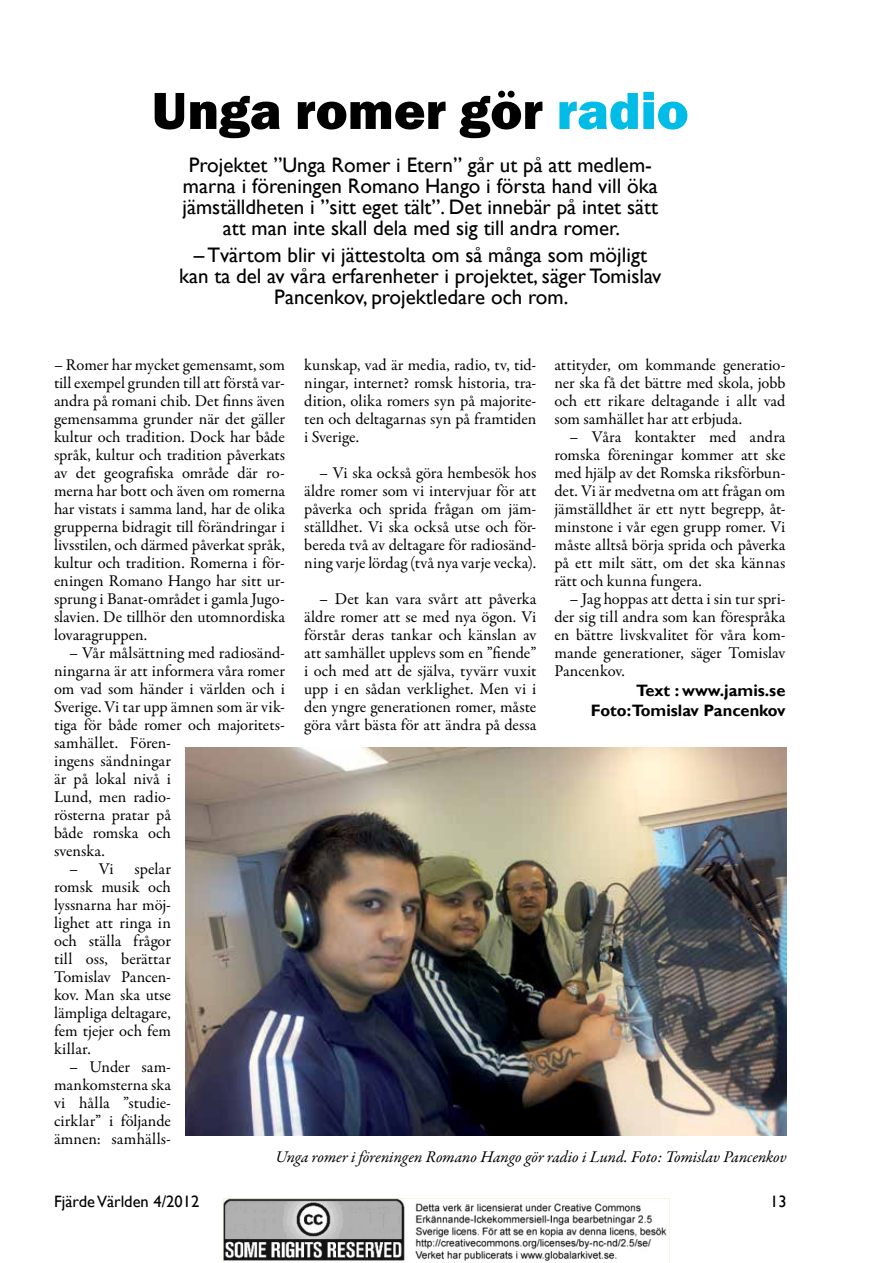
<style>
.page{position:relative;width:893px;height:1263px;background:#fff}
.page>*{position:absolute;margin:0;border:0;box-sizing:border-box;transform-origin:0 0}
.t1{font:800 54px "Franklin Gothic";color:#000}
.t2{font:21px/21px "Gill Sans";color:#000;text-align:center}
.t3{font:16.5px/18px "Garamond Premr Pro";color:#000;text-align:justify}
.t4{font:italic 16.5px "Garamond Premr Pro";letter-spacing:-.005em;color:#000}
.t5{font:700 16.5px/19.8px "Gill Sans";color:#000;text-align:right}
.t6{font:16.5px "Gill Sans";color:#000}
.s1{color:#00bce7}
</style>
<div class="page">
<img style="left:185px;top:748px;width:602px;height:387px">
<img style="left:223px;top:1198px;width:447px;height:65px">
<h1 class="t1" style="left:152px;top:76px;width:538px">Unga romer gör <span class="s1">radio</span></h1>
<p class="t2" style="left:183px;top:155px;width:477px">Projektet ”Unga Romer i Etern” går ut på att medlem&shy;marna i föreningen Romano Hango i första hand vill öka jämställdheten i ”sitt eget tält”. Det innebär på intet sätt att man inte skall dela med sig till andra romer.</p>
<p class="t2" style="left:179px;top:245px;width:484px">– Tvärtom blir vi jättestolta om så många som möjligt kan ta del av våra erfarenheter i projektet, säger Tomislav<br>Pancenkov, projektledare och rom.</p>
<p class="t3" style="left:54px;top:356px;width:233px">– Romer har mycket gemensamt, som till exempel grunden till att förstå var&shy;andra på romani chib. Det finns även gemensamma grunder när det gäller kultur och tradition. Dock har både språk, kultur och tradition påverkats av det geografiska område där ro&shy;merna har bott och även om romerna har vistats i samma land, har de olika grupperna bidragit till förändringar i livsstilen, och därmed påverkat språk, kultur och tradition. Romerna i för&shy;eningen Romano Hango har sitt ur&shy;sprung i Banat-området i gamla Jugo&shy;slavien. De tillhör den utomnordiska lovaragruppen.</p>
<p class="t3" style="left:54px;top:644px;width:233px;text-align:left;text-indent:15px">– Vår målsättning med radiosänd&shy;ningarna är att informera våra romer om vad som händer i världen och i<br>Sverige. Vi tar upp ämnen som är vik&shy;tiga för både romer och majoritets&shy;samhället. Fören-<br>ingens sändningar<br>är på lokal nivå i<br>Lund, men radio-<br>rösterna pratar på<br>både romska och<br>svenska.</p>
<p class="t3" style="left:69px;top:860px;width:46px">– Vi</p>
<p class="t3" style="left:54px;top:860px;width:119px;text-indent:81px">spelar romsk musik och lyssnarna har möj&shy;lighet att ringa in och ställa frågor till oss, berättar Tomislav Pancen&shy;kov. Man ska utse lämpliga deltagare, fem tjejer och fem killar.</p>
<p class="t3" style="left:54px;top:1058px;width:119px;text-indent:15px">– Under sam&shy;mankomsterna ska vi hålla ”studie&shy;cirklar” i följande ämnen: samhälls-</p>
<p class="t3" style="left:304px;top:356px;width:234px">kunskap, vad är media, radio, tv, tid&shy;ningar, internet? romsk historia, tra&shy;dition, olika romers syn på majorite&shy;ten och deltagarnas syn på framtiden i Sverige.</p>
<p class="t3" style="left:304px;top:464px;width:234px;text-indent:15px">– Vi ska också göra hembesök hos äldre romer som vi intervjuar för att påverka och sprida frågan om jäm&shy;ställdhet. Vi ska också utse och för&shy;bereda två av deltagare för radiosänd&shy;ning varje lördag (två nya varje vecka).</p>
<p class="t3" style="left:304px;top:590px;width:234px;text-indent:15px">– Det kan vara svårt att påverka äldre romer att se med nya ögon. Vi förstår deras tankar och känslan av att samhället upplevs som en ”fiende” i och med att de själva, tyvärr vuxit upp i en sådan verklighet. Men vi i den yngre generationen romer, måste göra vårt bästa för att ändra på dessa</p>
<p class="t3" style="left:554px;top:356px;width:233px">attityder, om kommande generatio&shy;ner ska få det bättre med skola, jobb och ett rikare deltagande i allt vad som samhället har att erbjuda.</p>
<p class="t3" style="left:554px;top:428px;width:233px;text-indent:15px">– Våra kontakter med andra romska föreningar kommer att ske med hjälp av det Romska riksförbun&shy;det. Vi är medvetna om att frågan om jämställdhet är ett nytt begrepp, åt&shy;minstone i vår egen grupp romer. Vi måste alltså börja sprida och påverka på ett milt sätt, om det ska kännas rätt och kunna fungera.</p>
<p class="t3" style="left:554px;top:590px;width:232px;text-indent:15px">– Jag hoppas att detta i sin tur spri&shy;der sig till andra som kan förespråka en bättre livskvalitet för våra kom&shy;mande generationer, säger Tomislav Pancenkov.</p>
<p class="t5" style="left:591px;top:681px;width:196px">Text : www.jamis.se<br>Foto:Tomislav Pancenkov</p>
<p class="t4" style="left:275px;top:1146px;width:513px">Unga romer i föreningen Romano Hango gör radio i Lund. Foto: Tomislav Pancenkov</p>
<p class="t6" style="left:54px;top:1192px;width:147px">Fjärde Världen 4/2012</p>
<p class="t6" style="left:770px;top:1192px;width:18px">13</p>
</div>
